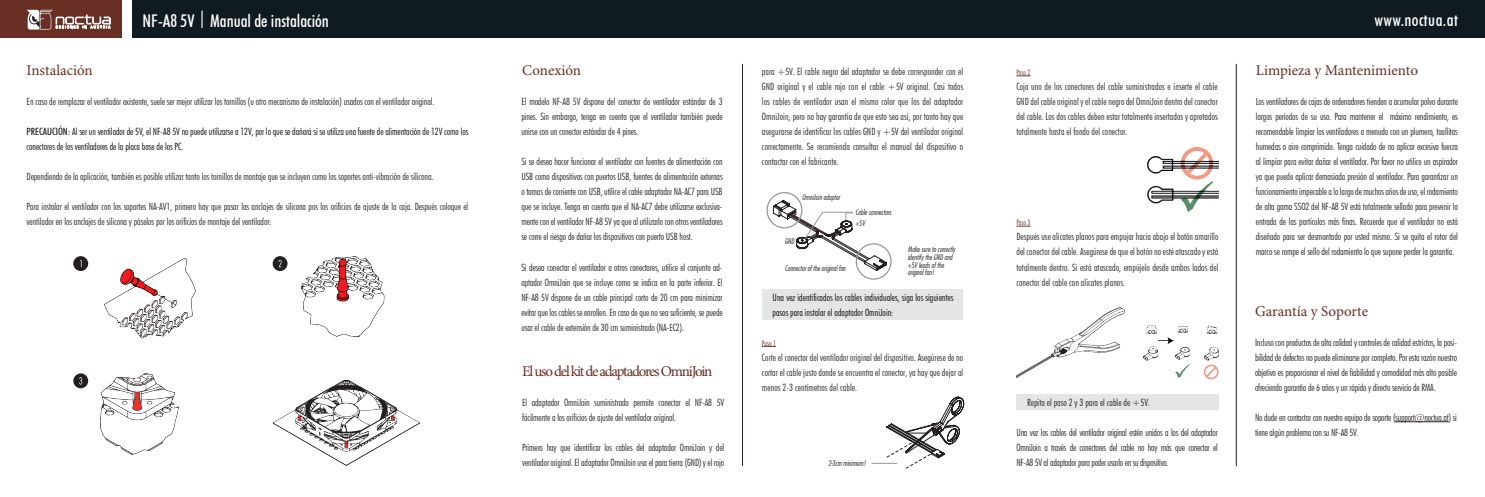
<style>
.page{position:relative;width:1485px;height:497px;background:#fff}
.page>*{position:absolute;margin:0;border:0;box-sizing:border-box;transform-origin:0 0}
.t1{font:500 condensed 17.5px "Futura BT";color:#fff}
.t2{font:500 condensed 17.5px "Futura BT";letter-spacing:.025em;color:#fff}
.t3{font:15px "Minion Pro";letter-spacing:-.01em;color:#6a2f24}
.t4{font:15px "Minion Pro";letter-spacing:-.08em;color:#6a2f24}
.t5{font:300 condensed 10px/15px "Futura BT";letter-spacing:-.005em;color:#231f20;text-align:justify}
.t6{font:300 condensed 10px/15px "Futura BT";letter-spacing:-.005em;color:#000001}
.t7{font:7.5px/7.5px "Futura Lt Cn BT Italic";color:#231f20}
.t8{font:300 condensed 7.5px "Futura BT";color:#6a2f24}
.s1{font-weight:500;color:#231f20}
</style>
<div class="page">
<div style="left:132px;top:0;width:1353px;height:38px;background:#101a21"></div>
<div style="left:0;top:0;width:121px;height:38px;background:#6a2f24"></div>
<svg style="left:1016px;top:226px;width:14px;height:1px"></svg>
<img style="left:1143px;top:325px;width:75px;height:54px">
<img style="left:1016px;top:307px;width:108px;height:72px">
<div style="left:1016px;top:394px;width:202px;height:16px;background:#e4e5e5"></div>
<img style="left:1147px;top:147px;width:71px;height:64px">
<svg style="left:1016px;top:76px;width:14px;height:1px"></svg>
<hr style="left:1395px;top:421px;width:53px;height:1px;background:#231f20">
<hr style="left:1236px;top:64px;width:1px;height:401px;background:#231f20">
<div style="left:73px;top:373px;width:15px;height:15px;background:#231f20;border-radius:50%"></div>
<svg style="left:79px;top:377px;width:3px;height:7px"></svg>
<img style="left:101px;top:373px;width:78px;height:80px">
<div style="left:273px;top:256px;width:14px;height:15px;background:#231f20;border-radius:50%"></div>
<svg style="left:279px;top:260px;width:3px;height:7px"></svg>
<img style="left:302px;top:256px;width:82px;height:80px">
<div style="left:73px;top:256px;width:15px;height:15px;background:#231f20;border-radius:50%"></div>
<svg style="left:80px;top:260px;width:2px;height:7px"></svg>
<img style="left:104px;top:257px;width:92px;height:82px">
<img style="left:273px;top:379px;width:147px;height:87px">
<svg style="left:27px;top:10px;width:83px;height:20px"></svg>
<div style="left:762px;top:289px;width:201px;height:30px;background:#e4e5e5"></div>
<svg style="left:762px;top:346px;width:14px;height:1px"></svg>
<svg style="left:872px;top:396px;width:92px;height:72px"></svg>
<hr style="left:742px;top:64px;width:1px;height:401px;background:#231f20">
<svg style="left:766px;top:192px;width:126px;height:88px"></svg>
<h1 class="t1" style="left:143px;top:10px;width:188px">NF-A8 5V | Manual de instalación</h1>
<h1 class="t2" style="left:1374px;top:9px;width:85px">www.noctua.at</h1>
<h2 class="t3" style="left:27px;top:61px;width:68px">Instalación</h2>
<p class="t5" style="left:27px;top:94px;width:409px">En caso de remplazar el ventilador existente, suele ser mejor utilizar los tornillos (u otro mecanismo de instalación) usados con el ventilador original.</p>
<p class="t6" style="left:27px;top:124px;width:443px"><span class="s1">PRECAUCIÓN:</span> Al ser un ventilador de 5V, el NF-A8 5V no puede utilizarse a 12V, por lo que se dañará si se utiliza una fuente de alimentación de 12V como los conectores de los ventiladores de la placa base de los PC.</p>
<p class="t5" style="left:27px;top:169px;width:408px">Dependiendo de la aplicación, también es posible utilizar tanto los tornillos de montaje que se incluyen como los soportes anti-vibración de silicona.</p>
<p class="t5" style="left:27px;top:199px;width:443px">Para instalar el ventilador con los soportes NA-AV1, primero hay que pasar las anclajes de silicona pos los orificios de ajuste de la caja. Después coloque el ventilador en los anclajes de silicona y páselos por los orificios de montaje del ventilador:</p>
<h2 class="t3" style="left:522px;top:61px;width:60px">Conexión</h2>
<p class="t5" style="left:521px;top:94px;width:203px">El modelo NF-A8 5V dispone del conector de ventilador estándar de 3 pines. Sin embargo, tenga en cuenta que el ventilador también puede unirse con un conector estándar de 4 pines.</p>
<p class="t5" style="left:521px;top:154px;width:203px">Si se desea hacer funcionar el ventilador con fuentes de alimentación con USB como dispositivos con puertos USB, fuentes de alimentación externas o tomas de corriente con USB, utilice el cable adaptador NA-AC7 para USB que se incluye. Tenga en cuenta que el NA-AC7 debe utilizarse exclusiva&shy;mente con el ventilador NF-A8 5V ya que al utilizarlo con otros ventiladores se corre el riesgo de dañar los dispositivos con puerto USB host.</p>
<p class="t5" style="left:521px;top:259px;width:203px">Si desea conectar el ventilador a otros conectores, utilice el conjunto ad&shy;aptador OmniJoin que se incluye como se indica en la parte inferior. El NF-A8 5V dispone de un cable principal corto de 20 cm para minimizar evitar que los cables se enrollen. En caso de que no sea suficiente, se puede usar el cable de extensión de 30 cm suministrado (NA-EC2).</p>
<h2 class="t4" style="left:522px;top:361px;width:192px">El uso del kit de adaptadores OmniJoin</h2>
<p class="t5" style="left:522px;top:394px;width:203px">El adaptador OmniJoin suministrado permite conectar el NF-A8 5V fácilmente a los orificios de ajuste del ventilador original.</p>
<p class="t5" style="left:522px;top:439px;width:203px">Primero hay que identificar los cables del adaptador OmniJoin y del ventilador original. El adaptador OmniJoin usa el para tierra (GND) y el rojo</p>
<p class="t5" style="left:762px;top:64px;width:203px">para +5V. El cable negro del adaptador se debe corresponder con el GND original y el cable rojo con el cable +5V original. Casi todos los cables de ventilador usan el mismo color que los del adaptador OmniJoin, pero no hay garantía de que esto sea así, por tanto hay que asegurarse de identificar los cables GND y +5V del ventilador original correctamente. Se recomienda consultar el manual del dispositivo o contactar con el fabricante.</p>
<p class="t7" style="left:802px;top:193px;width:39px">OmniJoin adaptor</p>
<p class="t7" style="left:784px;top:237px;width:11px">GND</p>
<p class="t7" style="left:785px;top:264px;width:62px">Connector of the original fan</p>
<p class="t7" style="left:855px;top:208px;width:37px">Cable connectors</p>
<p class="t7" style="left:855px;top:219px;width:11px">+5V</p>
<p class="t7" style="left:908px;top:245px;width:49px">Make sure to correctly identify the GND and +5V leads of the original fan!</p>
<p class="t6" style="left:772px;top:289px;width:182px">Una vez identificados los cables individuales, siga los siguientes pasos para instalar el adaptador OmniJoin:</p>
<p class="t8" style="left:762px;top:338px;width:15px">Paso 1</p>
<p class="t5" style="left:762px;top:349px;width:203px">Corte el conector del ventilador original del dispositivo. Asegúrese de no cortar el cable justo donde se encuentra el conector, ya hay que dejar al menos 2-3 centímetros del cable.</p>
<p class="t7" style="left:828px;top:458px;width:39px">2-3cm minimum!</p>
<p class="t8" style="left:1016px;top:68px;width:15px">Paso 2</p>
<p class="t5" style="left:1016px;top:79px;width:203px">Coja uno de los conectores del cable suministrados e inserte el cable GND del cable original y el cable negro del OmniJoin dentro del conector del cable. Los dos cables deben estar totalmente insertados y apretados totalmente hasta el fondo del conector.</p>
<p class="t8" style="left:1016px;top:218px;width:15px">Paso 3</p>
<p class="t5" style="left:1016px;top:229px;width:203px">Después use alicates planos para empujar hacia abajo el botón amarillo del conector del cable. Asegúrese de que el botón no esté atascado y está totalmente dentro. Si está atascado, empújelo desde ambos lados del conector del cable con alicates planos.</p>
<p class="t5" style="left:1027px;top:394px;width:124px">Repita el paso 2 y 3 para el cable de +5V.</p>
<p class="t5" style="left:1016px;top:424px;width:203px">Una vez los cables del ventilador original estén unidos a los del adaptador OmniJoin a través de conectores del cable no hay más que conectar el NF-A8 5V al adaptador para poder usarlo en su dispositivo.</p>
<h2 class="t3" style="left:1256px;top:61px;width:164px">Limpieza y Mantenimiento</h2>
<p class="t5" style="left:1256px;top:94px;width:204px">Los ventiladores de cajas de ordenadores tienden a acumular polvo durante largos períodos de su uso. Para mantener el máximo rendimiento, es recomendable limpiar los ventiladores a menudo con un plumero, toallitas humedas o aire comprimido. Tenga cuidado de no aplicar excesiva fuerza al limpiar para evitar dañar el ventilador. Por favor no utilice un aspirador ya que puede aplicar demasiada presión al ventilador. Para garantizar un funcionamiento impecable a lo largo de muchos años de uso, el rodamiento de alta gama SSO2 del NF-A8 5V está totalmente sellado para prevenir la entrada de las partículas más finas. Recuerde que el ventilador no está diseñado para ser desmontado por usted mismo. Si se quita el rotor del marco se rompe el sello del rodamiento lo que supone perder la garantía.</p>
<h2 class="t3" style="left:1255px;top:301px;width:114px">Garantía y Soporte</h2>
<p class="t5" style="left:1255px;top:334px;width:203px">Incluso con productos de alta calidad y controles de calidad estrictos, la posi&shy;bilidad de defectos no puede eliminarse por completo. Por esta razón nuestro objetivo es proporcionar el nivel de fiabilidad y comodidad más alto posible ofreciendo garantía de 6 años y un rápido y directo servicio de RMA.</p>
<p class="t5" style="left:1255px;top:409px;width:203px">No dude en contactar con nuestro equipo de soporte (support@noctua.at) si tiene algún problema con su NF-A8 5V.</p>
</div>
